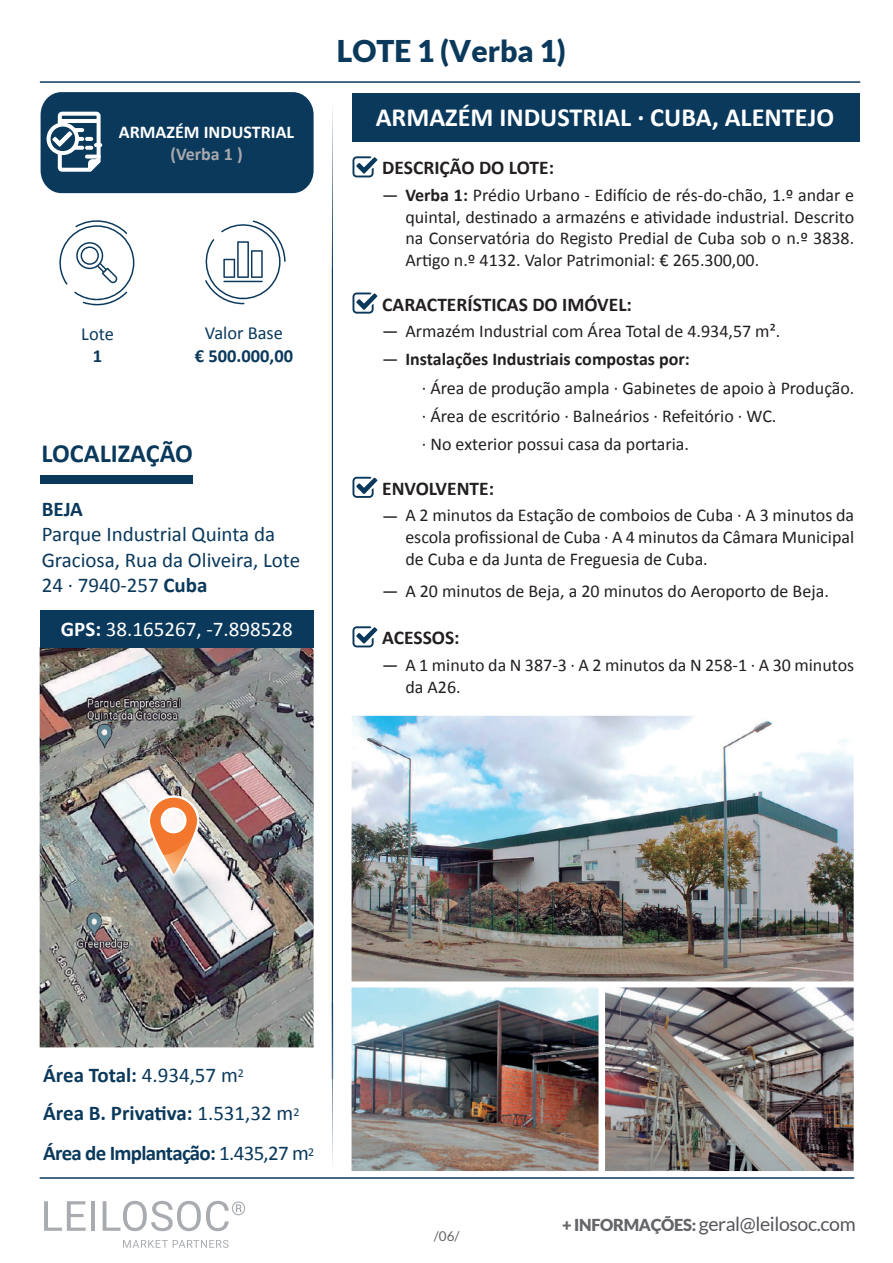
<style>
.page{position:relative;width:893px;height:1263px;background:#fff}
.page>*{position:absolute;margin:0;border:0;box-sizing:border-box;transform-origin:0 0}
.t1{font:900 30px "Lato";color:#0a395c}
.t2{font:700 26.25px "Calibri";color:#fff}
.t3{font:700 26.25px "Calibri";color:#0a395c}
.t4{font:700 21px/39.3px "Calibri";letter-spacing:-.015em;color:#0a395c}
.t5{font:21px/25.2px "Calibri";color:#0a395c}
.t6{font:21px "Calibri";color:#fff}
.t7{font:700 19.5px "Calibri";color:#231f20}
.t8{font:19.5px "Lato";letter-spacing:-.02em;color:#55575c}
.t9{font:18.45px "Calibri";color:#0a395c}
.t10{font:700 18.45px "Calibri";color:#0a395c}
.t11{font:18px/21.6px "Calibri";color:#231f20;text-align:justify}
.t12{font:700 18px "Calibri";color:#fff}
.t13{font:700 18px "Calibri";color:#a8a9ad}
.t14{font:13.5px "Lato";color:#636568}
.s1{font-weight:700}
.s2{font-weight:400}
.s3{font-weight:900;font-size:16.5px;color:#636568}
</style>
<div class="page">
<img style="left:352px;top:987px;width:246px;height:184px">
<img style="left:605px;top:987px;width:249px;height:184px">
<img style="left:40px;top:648px;width:274px;height:399px">
<img style="left:131px;top:831px;width:162px;height:137px">
<svg style="left:147px;top:794px;width:51px;height:85px"></svg>
<svg style="left:44px;top:1201px;width:42px;height:30px"></svg>
<hr style="left:91px;top:1201px;width:4px;height:30px;background:#a8abaf">
<svg style="left:103px;top:1201px;width:142px;height:30px"></svg>
<svg style="left:123px;top:1240px;width:106px;height:8px"></svg>
<img style="left:352px;top:716px;width:502px;height:265px">
<div style="left:40px;top:610px;width:274px;height:38px;background:#0a395c"></div>
<div style="left:352px;top:93px;width:508px;height:49px;background:#0a395c"></div>
<div style="left:40px;top:476px;width:152px;height:8px;background:#0a395c"></div>
<hr style="left:40px;top:1177px;width:814px;height:2px;background:#0a395c">
<svg style="left:332px;top:107px;width:1px;height:1058px"></svg>
<svg style="left:352px;top:156px;width:25px;height:21px"></svg>
<hr style="left:40px;top:81px;width:820px;height:2px;background:#0a395c">
<div style="left:41px;top:92px;width:273px;height:101px;background:#0a395c;border-radius:22px"></div>
<svg style="left:205px;top:220px;width:81px;height:84px"></svg>
<svg style="left:46px;top:111px;width:56px;height:61px"></svg>
<svg style="left:59px;top:220px;width:75px;height:86px"></svg>
<svg style="left:352px;top:292px;width:25px;height:22px"></svg>
<svg style="left:352px;top:626px;width:25px;height:21px"></svg>
<svg style="left:352px;top:477px;width:25px;height:21px"></svg>
<p class="t12" style="left:119px;top:119px;width:177px">ARMAZÉM INDUSTRIAL</p>
<p class="t13" style="left:170px;top:142px;width:74px">(Verba 1 )</p>
<p class="t9" style="left:81px;top:322px;width:34px">Lote</p>
<p class="t10" style="left:93px;top:343px;width:11px">1</p>
<p class="t9" style="left:205px;top:322px;width:80px">Valor Base</p>
<p class="t10" style="left:195px;top:342px;width:100px">€ 500.000,00</p>
<h2 class="t3" style="left:42px;top:435px;width:153px">LOCALIZAÇÃO</h2>
<p class="t4" style="left:42px;top:489px;width:43px">BEJA</p>
<p class="t5" style="left:42px;top:521px;width:260px">Parque Industrial Quinta da<br>Graciosa, Rua da Oliveira, Lote<br>24 · 7940-257 <span class="s1">Cuba</span></p>
<p class="t6" style="left:61px;top:615px;width:233px"><span class="s1">GPS:</span> 38.165267, -7.898528</p>
<h1 class="t1" style="left:337px;top:33px;width:231px">LOTE 1 (Verba 1)</h1>
<h2 class="t2" style="left:376px;top:99px;width:460px">ARMAZÉM INDUSTRIAL · CUBA, ALENTEJO</h2>
<p class="t7" style="left:382px;top:154px;width:173px">DESCRIÇÃO DO LOTE:</p>
<p class="t11" style="left:405px;top:183px;width:450px;text-indent:-23px">— <span class="s1">Verba 1:</span> Prédio Urbano - Edifício de rés-do-chão, 1.º andar e quintal, destinado a armazéns e atividade industrial. Descrito na Conservatória do Registo Predial de Cuba sob o n.º 3838.<br>Artigo n.º 4132. Valor Patrimonial: € 265.300,00.</p>
<p class="t7" style="left:382px;top:290px;width:251px">CARACTERÍSTICAS DO IMÓVEL:</p>
<p class="t11" style="left:382px;top:320px;width:400px">— Armazém Industrial com Área Total de 4.934,57 m².</p>
<p class="t11" style="left:422px;top:344px;width:434px;line-height:28.2px;text-align:left;text-indent:-40px">— <span class="s1">Instalações Industriais compostas por:<br></span>· Área de produção ampla · Gabinetes de apoio à Produção. · Área de escritório · Balneários · Refeitório · WC.<br>· No exterior possui casa da portaria.</p>
<p class="t7" style="left:382px;top:475px;width:113px">ENVOLVENTE:</p>
<p class="t11" style="left:405px;top:504px;width:450px;text-indent:-23px">— A 2 minutos da Estação de comboios de Cuba · A 3 minutos da escola profissional de Cuba · A 4 minutos da Câmara Municipal de Cuba e da Junta de Freguesia de Cuba.</p>
<p class="t11" style="left:382px;top:579px;width:448px">— A 20 minutos de Beja, a 20 minutos do Aeroporto de Beja.</p>
<p class="t7" style="left:382px;top:624px;width:79px">ACESSOS:</p>
<p class="t11" style="left:405px;top:653px;width:450px;text-indent:-23px">— A 1 minuto da N 387-3 · A 2 minutos da N 258-1 · A 30 minutos da A26.</p>
<p class="t4" style="left:43px;top:1054px;width:272px">Área Total: <span class="s2">4.934,57 m</span><sup>2<br></sup>Área B. Privativa: <span class="s2">1.531,32 m</span><sup>2<br></sup>Área de Implantação: <span class="s2">1.435,27 m</span><sup>2</sup></p>
<p class="t14" style="left:434px;top:1229px;width:27px">/06/</p>
<p class="t8" style="left:562px;top:1213px;width:295px"><span class="s3">+ INFORMAÇÕES:</span> geral@leilosoc.com</p>
</div>
